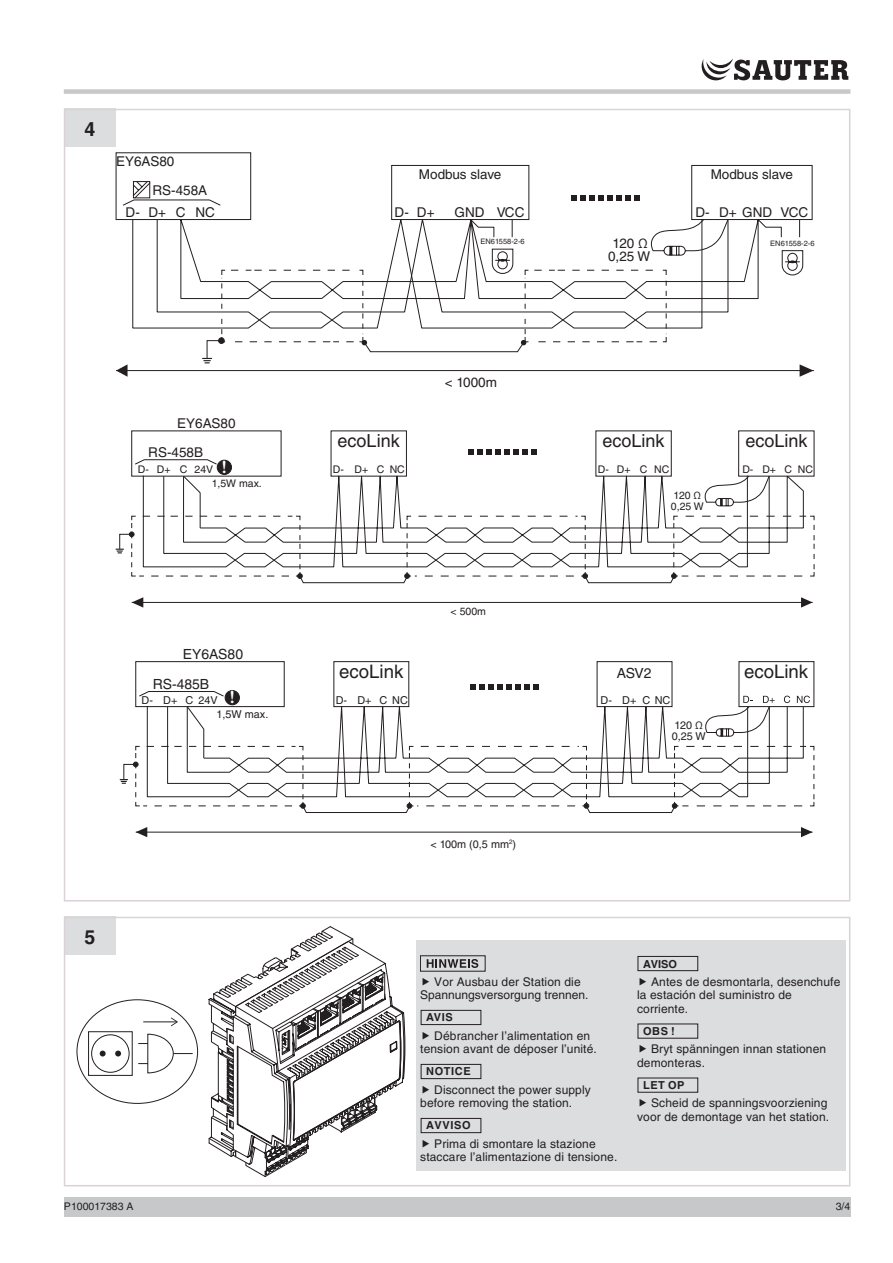
<style>
.page{position:relative;width:893px;height:1263px;background:#fff}
.page>*{position:absolute;margin:0;border:0;box-sizing:border-box;transform-origin:0 0}
.b_rahmen_nr{font:700 19.5px "Helvetica";color:#231f20}
.t1{font:700 19.05px "Garamond";color:#fff}
.t2{font:18.6px "Helvetica LT Std";color:#231f20}
.t3{font:18px "Helvetica LT Std";color:#231f20}
.t4{font:13.95px "Helvetica LT Std";letter-spacing:-.005em;color:#231f20}
.t5{font:13.5px "Helvetica LT Std";color:#231f20}
.c_wa_text{font:12px/13.5px "Helvetica";letter-spacing:.01em;color:#231f20}
.t6{font:700 10.95px "Helvetica";letter-spacing:.055em;color:#231f20}
.t7{font:10.8px "Helvetica LT Std";color:#231f20}
.t8{font:10.5px/14px "Helvetica LT Std";color:#231f20}
.z_fusszeile{font:10.5px "Helvetica";color:#231f20}
.t9{font:7.5px "Helvetica LT Std";color:#231f20}
</style>
<div class="page">
<svg style="left:702px;top:58px;width:146px;height:22px"></svg>
<div style="left:64px;top:89px;width:786px;height:5px;background:#c7c8ca"></div>
<div style="left:64px;top:1197px;width:786px;height:19px;background:#c7c8ca"></div>
<div style="left:65px;top:109px;width:51px;height:38px;background:#dcdddf"></div>
<svg style="left:131px;top:430px;width:684px;height:46px"></svg>
<hr style="left:132px;top:602px;width:681px;height:1px;background:#231f20">
<svg style="left:132px;top:597px;width:11px;height:11px"></svg>
<svg style="left:801px;top:597px;width:12px;height:11px"></svg>
<svg style="left:163px;top:459px;width:641px;height:17px"></svg>
<svg style="left:116px;top:476px;width:699px;height:107px"></svg>
<svg style="left:468px;top:449px;width:69px;height:6px"></svg>
<svg style="left:134px;top:459px;width:84px;height:6px"></svg>
<div style="left:217px;top:460px;width:14px;height:14px;background:#231f20;border-radius:50%"></div>
<div style="left:217px;top:460px;width:15px;height:15px;border:1px solid #231f20;border-radius:50%"></div>
<hr style="left:136px;top:832px;width:676px;height:1px;background:#231f20">
<svg style="left:136px;top:827px;width:11px;height:10px"></svg>
<svg style="left:801px;top:827px;width:11px;height:10px"></svg>
<div style="left:116px;top:775px;width:16px;height:16px;border:3px solid #fff;border-radius:50%"></div>
<svg style="left:120px;top:661px;width:694px;height:152px"></svg>
<div style="left:225px;top:690px;width:14px;height:15px;background:#231f20;border-radius:50%"></div>
<div style="left:225px;top:690px;width:15px;height:15px;border:1px solid #231f20;border-radius:50%"></div>
<svg style="left:116px;top:152px;width:697px;height:68px"></svg>
<hr style="left:116px;top:370px;width:698px;height:1px;background:#231f20">
<svg style="left:116px;top:364px;width:12px;height:13px"></svg>
<svg style="left:800px;top:364px;width:13px;height:13px"></svg>
<div style="left:391px;top:165px;width:138px;height:55px;border:1px solid #231f20"></div>
<svg style="left:122px;top:180px;width:99px;height:26px"></svg>
<svg style="left:132px;top:216px;width:24px;height:113px"></svg>
<svg style="left:156px;top:210px;width:644px;height:119px"></svg>
<svg style="left:202px;top:219px;width:526px;height:144px"></svg>
<svg style="left:781px;top:227px;width:23px;height:49px"></svg>
<svg style="left:572px;top:195px;width:68px;height:6px"></svg>
<div style="left:65px;top:917px;width:51px;height:38px;background:#dcdddf"></div>
<div style="left:64px;top:917px;width:786px;height:269px;border:2px solid #dad2d8"></div>
<svg style="left:209px;top:926px;width:196px;height:251px"></svg>
<div style="left:88px;top:1031px;width:45px;height:45px;background:#fff;border:1px solid #231f20"></div>
<div style="left:91px;top:1034px;width:39px;height:39px;border:1px solid #231f20;border-radius:50%"></div>
<svg style="left:100px;top:1050px;width:6px;height:6px"></svg>
<svg style="left:115px;top:1050px;width:6px;height:6px"></svg>
<svg style="left:138px;top:1017px;width:55px;height:57px"></svg>
<div style="left:416px;top:940px;width:429px;height:231px;background:#dcdddf"></div>
<svg style="left:427px;top:959px;width:51px;height:9px"></svg>
<div style="left:421px;top:1010px;width:60px;height:15px;border:1px solid #231f20"></div>
<div style="left:421px;top:1064px;width:60px;height:15px;border:1px solid #231f20"></div>
<div style="left:421px;top:1118px;width:60px;height:15px;border:1px solid #231f20"></div>
<div style="left:638px;top:956px;width:60px;height:15px;border:1px solid #231f20"></div>
<p class="b_rahmen_nr" style="left:85px;top:117px;width:12px">4</p>
<p class="t5" style="left:116px;top:154px;width:60px">EY6AS80</p>
<p class="t5" style="left:153px;top:183px;width:56px">RS-458A</p>
<p class="t5" style="left:126px;top:204px;width:91px">D- D+ C NC</p>
<p class="t5" style="left:419px;top:166px;width:84px">Modbus slave</p>
<p class="t5" style="left:395px;top:204px;width:41px">D- D+</p>
<p class="t5" style="left:454px;top:204px;width:71px">GND VCC</p>
<p class="t5" style="left:711px;top:166px;width:84px">Modbus slave</p>
<p class="t5" style="left:695px;top:204px;width:114px">D- D+ GND VCC</p>
<p class="t5" style="left:612px;top:235px;width:37px">120 Ω</p>
<p class="t9" style="left:480px;top:237px;width:46px">EN61558-2-6</p>
<p class="t9" style="left:770px;top:239px;width:46px">EN61558-2-6</p>
<p class="t5" style="left:608px;top:249px;width:44px">0,25 W</p>
<p class="b_rahmen_nr" style="left:85px;top:925px;width:12px">5</p>
<p class="t5" style="left:177px;top:416px;width:60px">EY6AS80</p>
<p class="t5" style="left:148px;top:444px;width:56px">RS-458B</p>
<p class="t3" style="left:338px;top:430px;width:64px">ecoLink</p>
<p class="t1" style="left:222px;top:454px;width:6px">!</p>
<p class="t8" style="left:212px;top:463px;width:52px;text-indent:-74px">D- D+ C 24V<br>1,5W max.</p>
<p class="t8" style="left:333px;top:462px;width:73px">D- D+ C NC</p>
<p class="t5" style="left:445px;top:374px;width:54px">&lt; 1000m</p>
<p class="t4" style="left:183px;top:646px;width:62px">EY6AS80</p>
<p class="t4" style="left:153px;top:676px;width:58px">RS-485B</p>
<p class="t2" style="left:339px;top:661px;width:66px">ecoLink</p>
<p class="t8" style="left:451px;top:605px;width:37px">&lt; 500m</p>
<p class="t3" style="left:603px;top:430px;width:64px">ecoLink</p>
<p class="t3" style="left:745px;top:430px;width:64px">ecoLink</p>
<p class="t8" style="left:598px;top:462px;width:73px">D- D+ C NC</p>
<p class="t8" style="left:742px;top:462px;width:72px">D- D+ C NC</p>
<p class="t8" style="left:671px;top:500px;width:34px">0,25 W</p>
<p class="t8" style="left:674px;top:489px;width:29px">120 Ω</p>
<p class="t4" style="left:617px;top:665px;width:36px">ASV2</p>
<p class="t2" style="left:744px;top:661px;width:66px">ecoLink</p>
<p class="t1" style="left:230px;top:684px;width:6px">!</p>
<p class="t7" style="left:336px;top:693px;width:74px">D- D+ C NC</p>
<p class="t7" style="left:142px;top:693px;width:78px">D- D+ C 24V</p>
<p class="t7" style="left:601px;top:693px;width:71px">D- D+ C NC</p>
<p class="t7" style="left:217px;top:708px;width:53px">1,5W max.</p>
<p class="t7" style="left:430px;top:837px;width:87px">&lt; 100m (0,5 mm<sup>2</sup>)</p>
<p class="t7" style="left:674px;top:718px;width:30px">120 Ω</p>
<p class="t7" style="left:672px;top:730px;width:35px">0,25 W</p>
<p class="c_wa_text" style="left:420px;top:975px;width:170px;text-align:center">Vor Ausbau der Station die<br>Spannungsversorgung trennen.</p>
<p class="t6" style="left:426px;top:1011px;width:28px">AVIS</p>
<p class="c_wa_text" style="left:420px;top:1029px;width:178px;text-indent:14px">Débrancher l’alimentation en tension avant de déposer l’unité.</p>
<p class="t6" style="left:426px;top:1065px;width:46px">NOTICE</p>
<p class="c_wa_text" style="left:420px;top:1083px;width:172px;text-indent:14px">Disconnect the power supply before removing the station.</p>
<p class="t6" style="left:426px;top:1119px;width:46px">AVVISO</p>
<p class="c_wa_text" style="left:420px;top:1137px;width:199px;text-indent:14px">Prima di smontare la stazione staccare l’alimentazione di tensione.</p>
<p class="t6" style="left:643px;top:957px;width:36px">AVISO</p>
<p class="c_wa_text" style="left:637px;top:975px;width:205px;text-indent:14px">Antes de desmontarla, desenchufe la estación del suministro de corriente.</p>
<p class="t6" style="left:643px;top:1024px;width:33px">OBS !</p>
<p class="c_wa_text" style="left:637px;top:1042px;width:191px;text-indent:14px">Bryt spänningen innan stationen demonteras.</p>
<p class="t6" style="left:643px;top:1078px;width:43px">LET OP</p>
<p class="c_wa_text" style="left:637px;top:1096px;width:194px;text-align:right">Scheid de spanningsvoorziening voor de demontage van het station.</p>
<p class="z_fusszeile" style="left:64px;top:1200px;width:71px">P100017383 A</p>
<p class="z_fusszeile" style="left:836px;top:1200px;width:16px">3/4</p>
</div>
